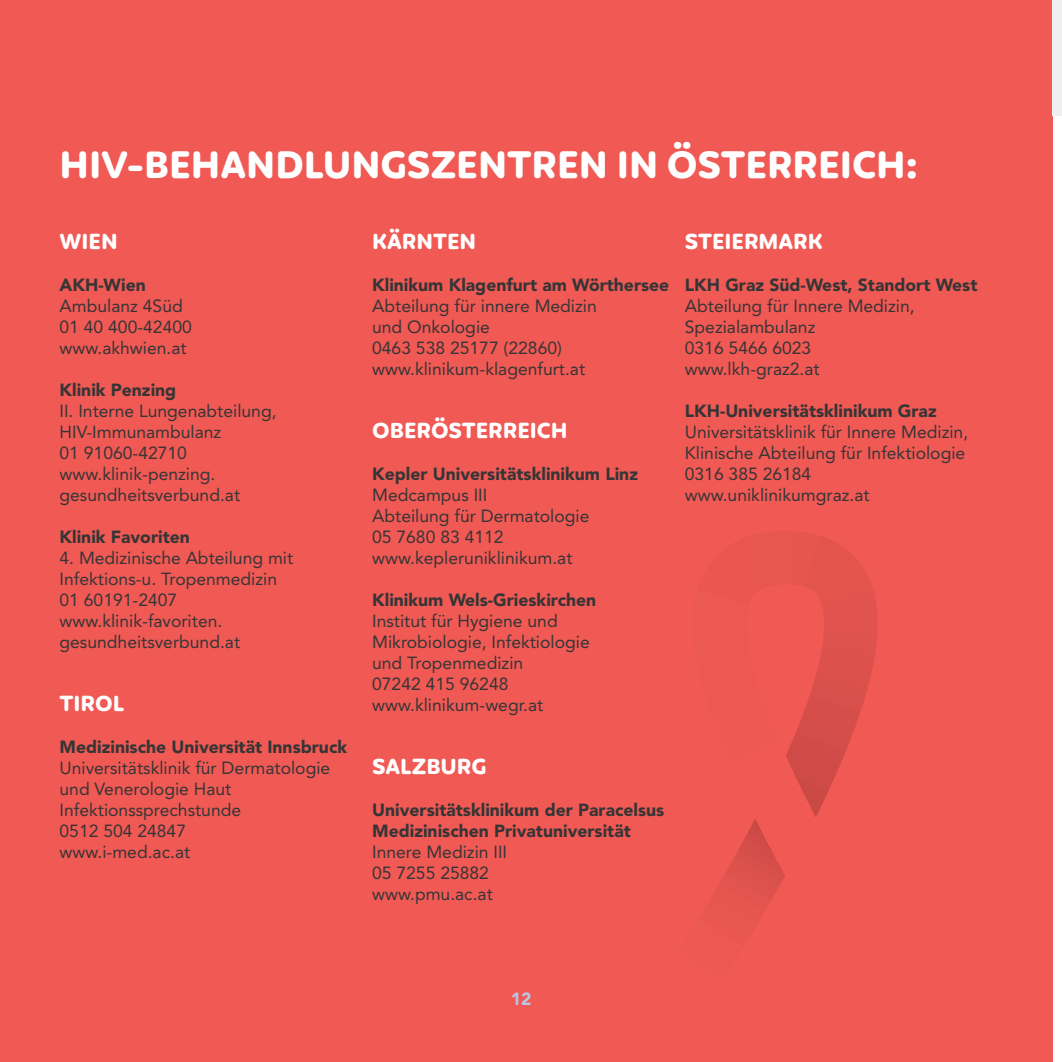
<style>
.page{position:relative;width:1062px;height:1062px;background:#fff}
.page>*{position:absolute;margin:0;border:0;box-sizing:border-box;transform-origin:0 0}
.t1{font:700 36.75px "Mohr Rounded";color:#fff}
.t2{font:700 21px "Mohr Rounded";color:#fff}
.t3{font:17.5px/21px "Avenir LT Std";color:#363536}
.t4{font:900 17.5px/21px "Avenir LT Std";color:#363536}
.t5{font:900 17.5px "Avenir LT Std";color:#bac6e4}
</style>
<div class="page">
<div style="left:0;top:0;width:1052px;height:1062px;background:#f05954"></div>
<svg style="left:719px;top:536px;width:159px;height:375px"></svg>
<div style="left:1052px;top:0;width:10px;height:116px;background:#efeff0"></div>
<h1 class="t1" style="left:60px;top:144px;width:860px">HIV-BEHANDLUNGSZENTREN IN ÖSTERREICH:</h1>
<p class="t2" style="left:60px;top:229px;width:60px">WIEN</p>
<p class="t4" style="left:60px;top:274px;width:88px">AKH-Wien</p>
<p class="t3" style="left:60px;top:295px;width:134px">Ambulanz 4Süd<br>01 40 400-42400 www.akhwien.at</p>
<p class="t4" style="left:60px;top:379px;width:118px">Klinik Penzing</p>
<p class="t3" style="left:60px;top:400px;width:218px">II. Interne Lungenabteilung,<br>HIV-Immunambulanz<br>01 91060-42710 www.klinik-penzing. gesundheitsverbund.at</p>
<p class="t4" style="left:60px;top:526px;width:132px">Klinik Favoriten</p>
<p class="t3" style="left:60px;top:547px;width:235px">4. Medizinische Abteilung mit<br>Infektions-u. Tropenmedizin<br>01 60191-2407 www.klinik-favoriten. gesundheitsverbund.at</p>
<p class="t2" style="left:60px;top:691px;width:66px">TIROL</p>
<p class="t4" style="left:60px;top:736px;width:289px">Medizinische Universität Innsbruck</p>
<p class="t3" style="left:60px;top:757px;width:272px">Universitätsklinik für Dermatologie und Venerologie Haut<br>Infektionssprechstunde<br>0512 504 24847<br>www.i-med.ac.at</p>
<p class="t2" style="left:372px;top:229px;width:105px">KÄRNTEN</p>
<p class="t4" style="left:372px;top:274px;width:299px">Klinikum Klagenfurt am Wörthersee</p>
<p class="t3" style="left:372px;top:295px;width:226px">Abteilung für innere Medizin und Onkologie<br>0463 538 25177 (22860) www.klinikum-klagenfurt.at</p>
<p class="t2" style="left:372px;top:418px;width:197px">OBERÖSTERREICH</p>
<p class="t4" style="left:372px;top:463px;width:267px">Kepler Universitätsklinikum Linz</p>
<p class="t3" style="left:372px;top:484px;width:219px">Medcampus III<br>Abteilung für Dermatologie<br>05 7680 83 4112 www.kepleruniklinikum.at</p>
<p class="t4" style="left:372px;top:589px;width:226px">Klinikum Wels-Grieskirchen</p>
<p class="t3" style="left:372px;top:610px;width:219px">Institut für Hygiene und<br>Mikrobiologie, Infektiologie und Tropenmedizin<br>07242 415 96248 www.klinikum-wegr.at</p>
<p class="t2" style="left:685px;top:229px;width:139px">STEIERMARK</p>
<p class="t4" style="left:685px;top:274px;width:294px">LKH Graz Süd-West, Standort West</p>
<p class="t3" style="left:685px;top:295px;width:231px">Abteilung für Innere Medizin,<br>Spezialambulanz<br>0316 5466 6023 www.lkh-graz2.at</p>
<p class="t4" style="left:685px;top:400px;width:253px">LKH-Universitätsklinikum Graz</p>
<p class="t3" style="left:685px;top:421px;width:285px">Universitätsklinik für Innere Medizin,<br>Klinische Abteilung für Infektiologie<br>0316 385 26184 www.uniklinikumgraz.at</p>
<p class="t2" style="left:372px;top:754px;width:116px">SALZBURG</p>
<p class="t4" style="left:372px;top:799px;width:294px">Universitätsklinikum der Paracelsus<br>Medizinischen Privatuniversität</p>
<p class="t3" style="left:372px;top:841px;width:136px">Innere Medizin III<br>05 7255 25882 www.pmu.ac.at</p>
<p class="t5" style="left:511px;top:988px;width:22px">12</p>
</div>
